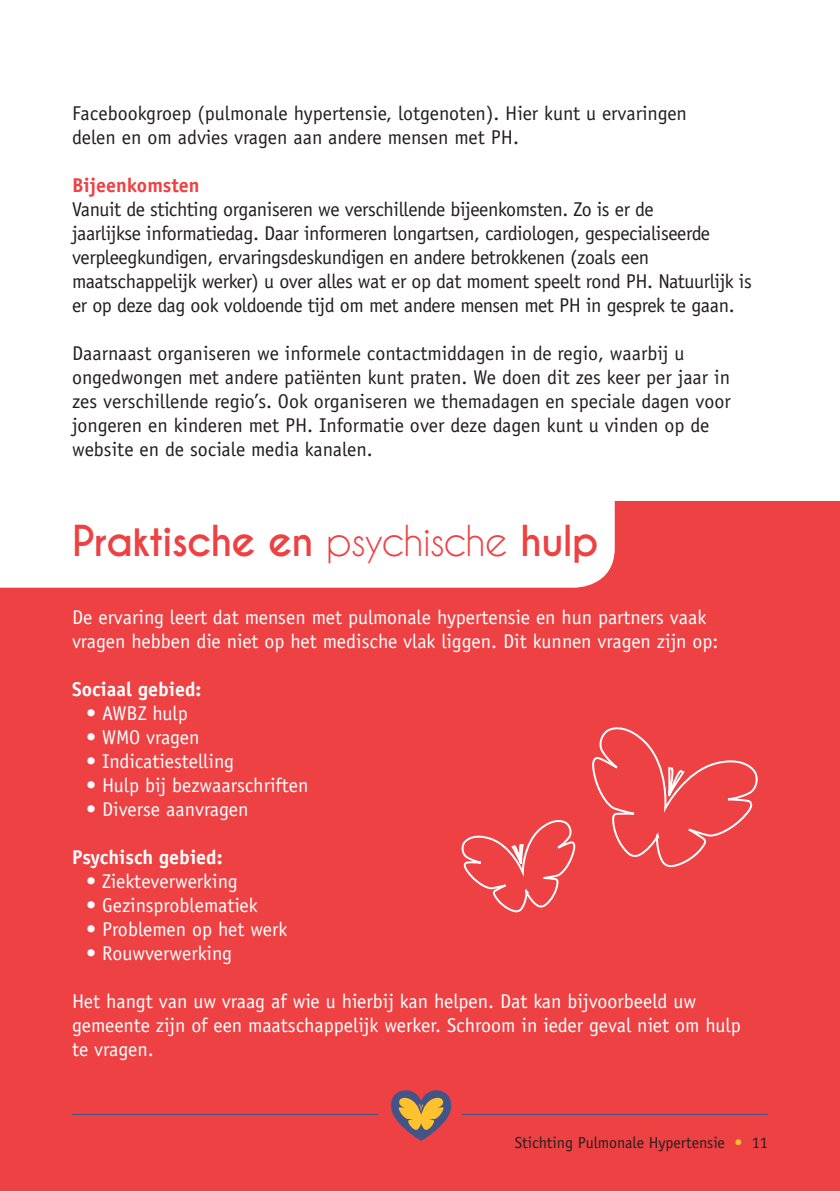
<style>
.page{position:relative;width:840px;height:1191px;background:#fff}
.page>*{position:absolute;margin:0;border:0;box-sizing:border-box;transform-origin:0 0}
.t1{font:700 40px "Caviar Dreams";letter-spacing:-.03em;color:#ee4143}
.t2{font:20px/24px "Officina Sans Std";color:#fff}
.t3{font:20px/24px "Officina Sans Std";color:#231f20}
.t4{font:20px/24px "Officina Sans Std";letter-spacing:-.02em;color:#231f20}
.t5{font:700 20px "Officina Sans Std";color:#fff}
.t6{font:700 20px "Officina Sans Std";color:#ee4143}
.t7{font:16px "Officina Sans Std";color:#231f20}
.s1{font-weight:400}
.s2{color:#fec22e}
</style>
<div class="page">
<div style="left:0;top:501px;width:839px;height:690px;background:#ee4143"></div>
<svg style="left:591px;top:723px;width:167px;height:145px;background:#ef4d4f"></svg>
<svg style="left:458px;top:817px;width:118px;height:97px;background:#ef5254"></svg>
<svg style="left:0;top:501px;width:614px;height:86px"></svg>
<svg style="left:391px;top:1090px;width:60px;height:50px;background:#ad7058"></svg>
<hr style="left:461px;top:1114px;width:306px;height:1px;background:#435588">
<hr style="left:72px;top:1114px;width:306px;height:1px;background:#435588">
<p class="t3" style="left:72px;top:101px;width:616px">Facebookgroep (pulmonale hypertensie, lotgenoten). Hier kunt u ervaringen delen en om advies vragen aan andere mensen met PH.</p>
<p class="t6" style="left:72px;top:173px;width:129px">Bijeenkomsten</p>
<p class="t4" style="left:72px;top:197px;width:680px">Vanuit de stichting organiseren we verschillende bijeenkomsten. Zo is er de<br>jaarlijkse informatiedag. Daar informeren longartsen, cardiologen, gespecialiseerde verpleegkundigen, ervaringsdeskundigen en andere betrokkenen (zoals een maatschappelijk werker) u over alles wat er op dat moment speelt rond PH. Natuurlijk is er op deze dag ook voldoende tijd om met andere mensen met PH in gesprek te gaan.</p>
<p class="t3" style="left:72px;top:341px;width:659px">Daarnaast organiseren we informele contactmiddagen in de regio, waarbij u ongedwongen met andere patiënten kunt praten. We doen dit zes keer per jaar in zes verschillende regio’s. Ook organiseren we themadagen en speciale dagen voor jongeren en kinderen met PH. Informatie over deze dagen kunt u vinden op de website en de sociale media kanalen.</p>
<h1 class="t1" style="left:72px;top:517px;width:527px">Praktische en <span class="s1">psychische</span> hulp</h1>
<p class="t2" style="left:72px;top:605px;width:647px">De ervaring leert dat mensen met pulmonale hypertensie en hun partners vaak vragen hebben die niet op het medische vlak liggen. Dit kunnen vragen zijn op:</p>
<p class="t5" style="left:72px;top:677px;width:131px">Sociaal gebied:</p>
<p class="t2" style="left:86px;top:701px;width:103px">• AWBZ hulp</p>
<p class="t2" style="left:86px;top:725px;width:115px">• WMO vragen</p>
<p class="t2" style="left:86px;top:749px;width:149px">• Indicatiestelling</p>
<p class="t2" style="left:86px;top:773px;width:224px">• Hulp bij bezwaarschriften</p>
<p class="t2" style="left:86px;top:797px;width:164px">• Diverse aanvragen</p>
<p class="t5" style="left:72px;top:845px;width:152px">Psychisch gebied:</p>
<p class="t2" style="left:86px;top:869px;width:153px">• Ziekteverwerking</p>
<p class="t2" style="left:86px;top:893px;width:173px">• Gezinsproblematiek</p>
<p class="t2" style="left:86px;top:917px;width:203px">• Problemen op het werk</p>
<p class="t2" style="left:86px;top:941px;width:147px">• Rouwverwerking</p>
<p class="t2" style="left:72px;top:989px;width:669px">Het hangt van uw vraag af wie u hierbij kan helpen. Dat kan bijvoorbeeld uw gemeente zijn of een maatschappelijk werker. Schroom in ieder geval niet om hulp te vragen.</p>
<p class="t7" style="left:514px;top:1132px;width:254px">Stichting Pulmonale Hypertensie <span class="s2">•</span> 11</p>
</div>
